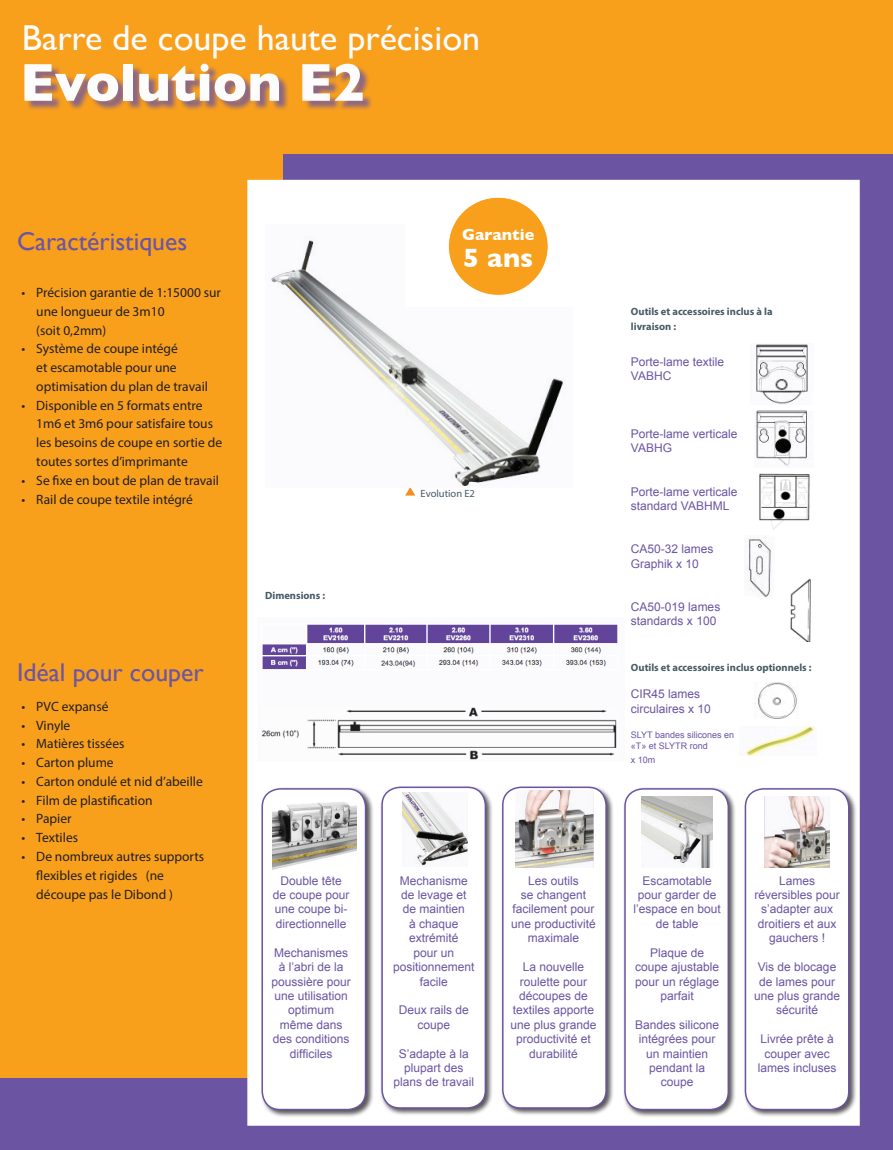
<style>
.page{position:relative;width:893px;height:1150px;background:#fff}
.page>*{position:absolute;margin:0;border:0;box-sizing:border-box;transform-origin:0 0}
.t1{font:700 54px "Gill Sans";color:#fcfcfc}
.t2{font:36px "Gill Sans";color:#fcfcfc}
.t3{font:700 27px "Gill Sans";color:#fff}
.t4{font:25.65px "Gill Sans";color:#6b55a3}
.t5{font:700 16.2px "Gill Sans";color:#fff}
.t6{font:13.5px/18.8px "Myriad Pro";color:#231f20}
.t7{font:12px/14.4px "Arial";color:#6b55a3;text-align:center}
.t8{font:700 10.5px/15px "Myriad Pro";color:#465a64}
.t9{font:10.5px "Myriad Pro";color:#465a64}
.t10{font:9px/10.8px "Arial";color:#6b55a3}
</style>
<div class="page">
<div style="left:0;top:137px;width:893px;height:1012px;background:#6b55a3"></div>
<div style="left:0;top:0;width:893px;height:153px;background:#f89f1c"></div>
<div style="left:0;top:0;width:283px;height:1077px;background:#f89f1c"></div>
<div style="left:247px;top:180px;width:613px;height:945px;background:#fff;border:2px solid #fff"></div>
<div style="left:26px;top:65px;width:347px;height:47px;background:#6b55a3;opacity:.75"></div>
<svg style="left:405px;top:488px;width:10px;height:7px"></svg>
<div style="left:260px;top:786px;width:114px;height:331px;background:#231f20;opacity:.75"></div>
<div style="left:262px;top:788px;width:104px;height:321px;background:#fff;border-radius:18px"></div>
<div style="left:261px;top:788px;width:105px;height:322px;border:2px solid #6b55a3;border-radius:18px"></div>
<div style="left:380px;top:784px;width:114px;height:331px;background:#231f20;opacity:.75"></div>
<div style="left:382px;top:787px;width:103px;height:320px;background:#fff;border-radius:18px"></div>
<div style="left:381px;top:786px;width:105px;height:322px;border:2px solid #6b55a3;border-radius:18px"></div>
<div style="left:500px;top:784px;width:114px;height:331px;background:#231f20;opacity:.75"></div>
<div style="left:503px;top:787px;width:103px;height:320px;background:#fff;border-radius:18px"></div>
<div style="left:502px;top:786px;width:105px;height:322px;border:2px solid #6b55a3;border-radius:18px"></div>
<div style="left:623px;top:786px;width:113px;height:331px;background:#231f20;opacity:.75"></div>
<div style="left:625px;top:788px;width:103px;height:321px;background:#fff;border-radius:18px"></div>
<div style="left:624px;top:788px;width:105px;height:322px;border:2px solid #6b55a3;border-radius:18px"></div>
<div style="left:743px;top:786px;width:114px;height:331px;background:#231f20;opacity:.75"></div>
<div style="left:745px;top:788px;width:104px;height:321px;background:#fff;border-radius:18px"></div>
<div style="left:745px;top:788px;width:104px;height:322px;border:2px solid #6b55a3;border-radius:18px"></div>
<img style="left:403px;top:792px;width:65px;height:74px">
<img style="left:642px;top:796px;width:70px;height:71px">
<img style="left:764px;top:796px;width:65px;height:71px">
<img style="left:516px;top:790px;width:77px;height:77px">
<img style="left:755px;top:344px;width:53px;height:60px">
<img style="left:755px;top:410px;width:54px;height:57px">
<img style="left:759px;top:473px;width:51px;height:57px">
<img style="left:745px;top:538px;width:27px;height:60px">
<img style="left:790px;top:578px;width:21px;height:63px">
<img style="left:758px;top:682px;width:39px;height:36px">
<img style="left:744px;top:726px;width:72px;height:29px">
<img style="left:261px;top:624px;width:357px;height:136px">
<img style="left:271px;top:237px;width:295px;height:250px">
<div style="left:405px;top:219px;width:169px;height:88px;background:#fff"></div>
<div style="left:448px;top:197px;width:100px;height:98px;background:#f89f1c;border-radius:50%"></div>
<img style="left:273px;top:802px;width:83px;height:68px">
<h2 class="t2" style="left:22px;top:17px;width:460px">Barre de coupe haute précision</h2>
<h1 class="t1" style="left:20px;top:40px;width:346px">Evolution E2</h1>
<h3 class="t4" style="left:17px;top:227px;width:172px">Caractéristiques</h3>
<p class="t6" style="left:36px;top:283px;width:186px;text-indent:-15px">• Précision garantie de 1:15000 sur une longueur de 3m10<br>(soit 0,2mm)</p>
<p class="t6" style="left:36px;top:339px;width:173px;text-indent:-15px">• Système de coupe intégé<br>et escamotable pour une optimisation du plan de travail</p>
<p class="t6" style="left:36px;top:395px;width:187px;text-indent:-15px">• Disponible en 5 formats entre<br>1m6 et 3m6 pour satisfaire tous les besoins de coupe en sortie de toutes sortes d’imprimante</p>
<p class="t6" style="left:21px;top:470px;width:199px">• Se fixe en bout de plan de travail</p>
<p class="t6" style="left:21px;top:489px;width:173px">• Rail de coupe textile intégré</p>
<h3 class="t4" style="left:17px;top:658px;width:188px">Idéal pour couper</h3>
<p class="t6" style="left:21px;top:696px;width:89px">• PVC expansé</p>
<p class="t6" style="left:21px;top:715px;width:50px">• Vinyle</p>
<p class="t6" style="left:21px;top:734px;width:105px">• Matières tissées</p>
<p class="t6" style="left:21px;top:753px;width:94px">• Carton plume</p>
<p class="t6" style="left:21px;top:771px;width:183px">• Carton ondulé et nid d’abeille</p>
<p class="t6" style="left:21px;top:790px;width:133px">• Film de plastification</p>
<p class="t6" style="left:21px;top:809px;width:52px">• Papier</p>
<p class="t6" style="left:21px;top:828px;width:58px">• Textiles</p>
<p class="t6" style="left:36px;top:846px;width:169px;text-indent:-15px">• De nombreux autres supports flexibles et rigides (ne découpe pas le Dibond )</p>
<p class="t8" style="left:265px;top:587px;width:62px">Dimensions :</p>
<h3 class="t5" style="left:462px;top:221px;width:74px">Garantie</h3>
<h3 class="t3" style="left:463px;top:236px;width:72px">5 ans</h3>
<p class="t9" style="left:421px;top:486px;width:56px">Evolution E2</p>
<p class="t8" style="left:631px;top:303px;width:143px">Outils et accessoires inclus à la livraison :</p>
<p class="t7" style="left:631px;top:354px;width:95px;text-align:left">Porte-lame textile<br>VABHC</p>
<p class="t7" style="left:631px;top:426px;width:108px;text-align:left">Porte-lame verticale<br>VABHG</p>
<p class="t7" style="left:631px;top:484px;width:108px;text-align:left">Porte-lame verticale standard VABHML</p>
<p class="t7" style="left:631px;top:542px;width:84px;text-align:left">CA50-32 lames<br>Graphik x 10</p>
<p class="t7" style="left:631px;top:599px;width:91px;text-align:left">CA50-019 lames standards x 100</p>
<p class="t8" style="left:631px;top:659px;width:182px">Outils et accessoires inclus optionnels :</p>
<p class="t7" style="left:631px;top:687px;width:82px;text-align:left">CIR45 lames circulaires x 10</p>
<p class="t10" style="left:631px;top:729px;width:105px">SLYT bandes silicones en «T» et SLYTR rond</p>
<p class="t10" style="left:631px;top:754px;width:26px">x 10m</p>
<p class="t7" style="left:273px;top:873px;width:78px">Double tête de coupe pour une coupe bi&shy;directionnelle</p>
<p class="t7" style="left:272px;top:945px;width:81px">Mechanismes à l’abri de la poussière pour une utilisation optimum même dans des conditions difficiles</p>
<p class="t7" style="left:393px;top:873px;width:83px">Mechanisme de levage et de maintien<br>à chaque extrémité<br>pour un positionnement facile</p>
<p class="t7" style="left:399px;top:1002px;width:72px">Deux rails de coupe</p>
<p class="t7" style="left:393px;top:1046px;width:82px">S’adapte à la plupart des plans de travail</p>
<p class="t7" style="left:511px;top:873px;width:86px">Les outils<br>se changent facilement pour une productivité maximale</p>
<p class="t7" style="left:510px;top:959px;width:88px">La nouvelle roulette pour découpes de textiles apporte une plus grande productivité et durabilité</p>
<p class="t7" style="left:633px;top:873px;width:89px">Escamotable pour garder de l’espace en bout de table</p>
<p class="t7" style="left:635px;top:945px;width:86px">Plaque de coupe ajustable pour un réglage parfait</p>
<p class="t7" style="left:635px;top:1017px;width:86px">Bandes silicone intégrées pour un maintien pendant la coupe</p>
<p class="t7" style="left:754px;top:873px;width:87px">Lames réversibles pour s’adapter aux droitiers et aux gauchers !</p>
<p class="t7" style="left:754px;top:959px;width:88px">Vis de blocage de lames pour une plus grande sécurité</p>
<p class="t7" style="left:758px;top:1031px;width:80px">Livrée prête à couper avec lames incluses</p>
</div>
